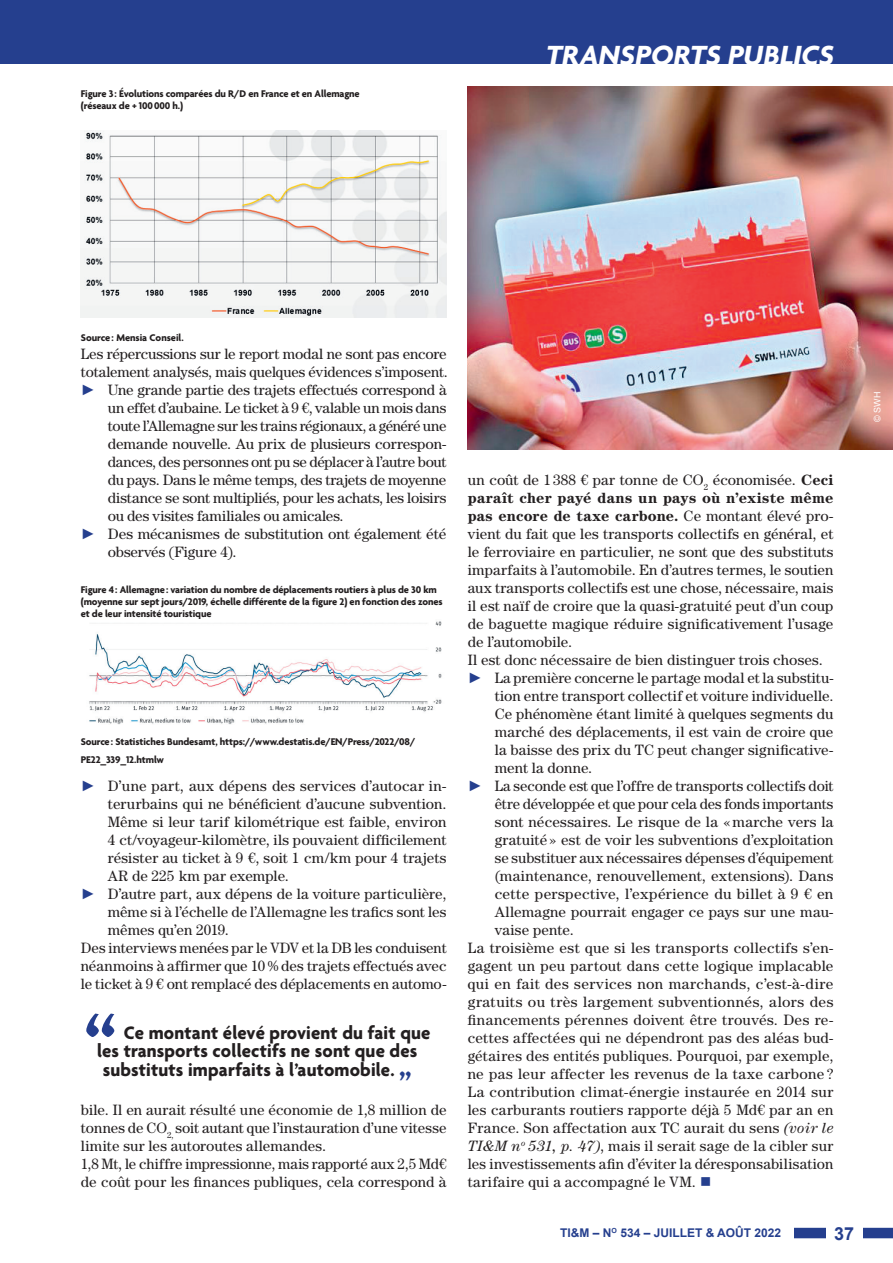
<style>
.page{position:relative;width:893px;height:1263px;background:#fff}
.page>*{position:absolute;margin:0;border:0;box-sizing:border-box;transform-origin:0 0}
.t1{font:700 78px "Agenda";color:#253f8e}
.t2{font:italic 700 30px "Agenda";color:#fff}
.t3{font:700 30px "Agenda";color:#253f8e}
.t4{font:700 19.5px/18.8px "Agenda";letter-spacing:.01em;color:#231f20}
.t5{font:700 18px "Arial";color:#253f8e}
.t6{font:15px/18px "Century Std";letter-spacing:.01em;color:#231f20}
.t7{font:15px "Century Std";letter-spacing:-.01em;color:#231f20}
.t8{font:15px "Century Std";letter-spacing:-.015em;color:#231f20}
.t9{font:15px "Century Std";letter-spacing:-.02em;color:#231f20}
.t10{font:700 15px "Century Std";letter-spacing:.01em;color:#231f20}
.t11{font:15px "Century Std";letter-spacing:.03em;color:#231f20}
.t12{font:700 12px "Arial";color:#253f8e}
.t13{font:700 10.5px/12px "Agenda";letter-spacing:-.01em;color:#231f20}
.t14{font:9px "Arial";color:#fff}
.s1{font-family:"Arial";color:#253f8e}
.s2{font-weight:700}
.s3{font-weight:400}
.s4{font-style:italic}
.s5{color:#253f8e}
</style>
<div class="page">
<div style="left:0;top:0;width:893px;height:64px;background:#253f8e"></div>
<div style="left:628px;top:1228px;width:265px;height:10px;background:#253f8e"></div>
<div style="left:826px;top:1216px;width:36px;height:34px;background:#fff"></div>
<div style="left:482px;top:1216px;width:312px;height:34px;background:#fff"></div>
<img style="left:81px;top:131px;width:366px;height:186px">
<img style="left:89px;top:621px;width:353px;height:103px">
<img style="left:468px;top:86px;width:425px;height:363px">
<p class="t13" style="left:81px;top:88px;width:280px;line-height:12.6px">Figure 3: Évolutions comparées du R/D en France et en Allemagne (réseaux de + 100000 h.)</p>
<h2 class="t2" style="left:546px;top:39px;width:289px">TRANSPORTS PUBLICS</h2>
<p class="t13" style="left:81px;top:333px;width:105px">Source : Mensia Conseil.</p>
<p class="t8" style="left:81px;top:345px;width:367px">Les répercussions sur le report modal ne sont pas encore</p>
<p class="t6" style="left:81px;top:363px;width:368px">totalement analysés, mais quelques évidences s’imposent.</p>
<p class="t7" style="left:81px;top:381px;width:367px"><span class="s1">►</span> Une grande partie des trajets effectués correspond à</p>
<p class="t7" style="left:108px;top:399px;width:340px">un effet d’aubaine. Le ticket à 9 €, valable un mois dans</p>
<p class="t8" style="left:108px;top:417px;width:340px">toute l’Allemagne sur les trains régionaux, a généré une</p>
<p class="t8" style="left:108px;top:435px;width:340px">demande nouvelle. Au prix de plusieurs correspon-</p>
<p class="t9" style="left:108px;top:453px;width:340px">dances, des personnes ont pu se déplacer à l’autre bout</p>
<p class="t9" style="left:108px;top:471px;width:340px">du pays. Dans le même temps, des trajets de moyenne</p>
<p class="t7" style="left:108px;top:489px;width:340px">distance se sont multipliés, pour les achats, les loisirs</p>
<p class="t6" style="left:108px;top:507px;width:237px">ou des visites familiales ou amicales.</p>
<p class="t6" style="left:81px;top:525px;width:367px"><span class="s1">►</span> Des mécanismes de substitution ont également été</p>
<p class="t7" style="left:108px;top:543px;width:130px">observés (Figure 4).</p>
<p class="t13" style="left:81px;top:585px;width:363px">Figure 4: Allemagne: variation du nombre de déplacements routiers à plus de 30 km (moyenne sur sept jours/2019, échelle différente de la figure 2) en fonction des zones et de leur intensité touristique</p>
<p class="t13" style="left:81px;top:734px;width:336px;line-height:18px">Source: Statistiches Bundesamt, https://www.destatis.de/EN/Press/2022/08/<br>PE22_339_12.htmlw</p>
<p class="t6" style="left:81px;top:777px;width:367px"><span class="s1">►</span> D’une part, aux dépens des services d’autocar in-</p>
<p class="t6" style="left:108px;top:795px;width:340px">terurbains qui ne bénéficient d’aucune subvention.</p>
<p class="t6" style="left:108px;top:813px;width:340px">Même si leur tarif kilométrique est faible, environ</p>
<p class="t6" style="left:108px;top:831px;width:340px">4 ct/voyageur-kilomètre, ils pouvaient difficilement</p>
<p class="t6" style="left:108px;top:849px;width:340px">résister au ticket à 9 €, soit 1 cm/km pour 4 trajets</p>
<p class="t6" style="left:108px;top:867px;width:183px">AR de 225 km par exemple.</p>
<p class="t6" style="left:81px;top:885px;width:367px"><span class="s1">►</span> D’autre part, aux dépens de la voiture particulière,</p>
<p class="t6" style="left:108px;top:903px;width:340px">même si à l’échelle de l’Allemagne les trafics sont les</p>
<p class="t6" style="left:108px;top:921px;width:123px">mêmes qu’en 2019.</p>
<p class="t6" style="left:81px;top:939px;width:367px">Des interviews menées par le VDV et la DB les conduisent</p>
<p class="t6" style="left:81px;top:957px;width:367px">néanmoins à affirmer que 10 % des trajets effectués avec</p>
<p class="t6" style="left:81px;top:975px;width:367px">le ticket à 9 € ont remplacé des déplacements en automo-</p>
<h1 class="t1" style="left:84px;top:997px;width:34px">“</h1>
<h3 class="t4" style="left:97px;top:1024px;width:335px;text-indent:27px">Ce montant élevé provient du fait que les transports collectifs ne sont que des substituts imparfaits à l’automobile.</h3>
<h2 class="t3" style="left:399px;top:1066px;width:14px">”</h2>
<p class="t6" style="left:81px;top:1101px;width:367px">bile. Il en aurait résulté une économie de 1,8 million de tonnes de CO<sub>2,</sub> soit autant que l’instauration d’une vitesse limite sur les autoroutes allemandes.<br>1,8 Mt, le chiffre impressionne, mais rapporté aux 2,5 Md€ de coût pour les finances publiques, cela correspond à</p>
<p class="t14" style="left:871px;top:422px;width:32px;rotate:-90deg">© SWH</p>
<p class="t6" style="left:468px;top:471px;width:367px">un coût de 1 388 € par tonne de CO<sub>2</sub> économisée. <span class="s2">Ceci</span></p>
<p class="t10" style="left:468px;top:489px;width:367px">paraît cher payé dans un pays où n’existe même</p>
<p class="t10" style="left:468px;top:507px;width:367px">pas encore de taxe carbone. <span class="s3">Ce montant élevé pro-</span></p>
<p class="t6" style="left:468px;top:525px;width:367px">vient du fait que les transports collectifs en général, et</p>
<p class="t6" style="left:468px;top:543px;width:367px">le ferroviaire en particulier, ne sont que des substituts</p>
<p class="t6" style="left:468px;top:561px;width:367px">imparfaits à l’automobile. En d’autres termes, le soutien</p>
<p class="t6" style="left:468px;top:579px;width:367px">aux transports collectifs est une chose, nécessaire, mais</p>
<p class="t6" style="left:468px;top:597px;width:367px">il est naïf de croire que la quasi-gratuité peut d’un coup</p>
<p class="t6" style="left:468px;top:615px;width:367px">de baguette magique réduire significativement l’usage</p>
<p class="t6" style="left:468px;top:633px;width:106px">de l’automobile.</p>
<p class="t6" style="left:468px;top:651px;width:357px">Il est donc nécessaire de bien distinguer trois choses.</p>
<p class="t6" style="left:468px;top:669px;width:367px"><span class="s1">►</span> La première concerne le partage modal et la substitu-</p>
<p class="t6" style="left:495px;top:687px;width:340px">tion entre transport collectif et voiture individuelle.</p>
<p class="t6" style="left:495px;top:705px;width:340px">Ce phénomène étant limité à quelques segments du</p>
<p class="t6" style="left:495px;top:723px;width:340px">marché des déplacements, il est vain de croire que</p>
<p class="t6" style="left:495px;top:741px;width:340px">la baisse des prix du TC peut changer significative-</p>
<p class="t6" style="left:495px;top:759px;width:99px">ment la donne.</p>
<p class="t6" style="left:468px;top:777px;width:367px"><span class="s1">►</span> La seconde est que l’offre de transports collectifs doit</p>
<p class="t7" style="left:495px;top:795px;width:340px">être développée et que pour cela des fonds importants</p>
<p class="t6" style="left:495px;top:813px;width:340px">sont nécessaires. Le risque de la «marche vers la</p>
<p class="t6" style="left:495px;top:831px;width:340px">gratuité » est de voir les subventions d’exploitation</p>
<p class="t6" style="left:495px;top:849px;width:340px">se substituer aux nécessaires dépenses d’équipement</p>
<p class="t6" style="left:495px;top:867px;width:340px">(maintenance, renouvellement, extensions). Dans</p>
<p class="t6" style="left:495px;top:885px;width:340px">cette perspective, l’expérience du billet à 9 € en</p>
<p class="t6" style="left:495px;top:903px;width:340px">Allemagne pourrait engager ce pays sur une mau-</p>
<p class="t6" style="left:495px;top:921px;width:81px">vaise pente.</p>
<p class="t6" style="left:468px;top:939px;width:367px">La troisième est que si les transports collectifs s’en-</p>
<p class="t6" style="left:468px;top:957px;width:367px">gagent un peu partout dans cette logique implacable</p>
<p class="t11" style="left:468px;top:975px;width:367px">qui en fait des services non marchands, c’est-à-dire</p>
<p class="t6" style="left:468px;top:993px;width:367px">gratuits ou très largement subventionnés, alors des</p>
<p class="t6" style="left:468px;top:1011px;width:367px">financements pérennes doivent être trouvés. Des re-</p>
<p class="t6" style="left:468px;top:1029px;width:367px">cettes affectées qui ne dépendront pas des aléas bud-</p>
<p class="t6" style="left:468px;top:1047px;width:367px">gétaires des entités publiques. Pourquoi, par exemple,</p>
<p class="t6" style="left:468px;top:1065px;width:367px">ne pas leur affecter les revenus de la taxe carbone ?</p>
<p class="t6" style="left:468px;top:1083px;width:367px">La contribution climat-énergie instaurée en 2014 sur</p>
<p class="t6" style="left:468px;top:1101px;width:367px">les carburants routiers rapporte déjà 5 Md€ par an en</p>
<p class="t6" style="left:468px;top:1119px;width:367px">France. Son affectation aux TC aurait du sens <span class="s4">(voir le</span></p>
<p class="t6" style="left:468px;top:1137px;width:367px"><span class="s4">TI&amp;M n</span><sup>o</sup> <span class="s4">531, p. 47)</span>, mais il serait sage de la cibler sur</p>
<p class="t6" style="left:468px;top:1155px;width:367px">les investissements afin d’éviter la déresponsabilisation</p>
<p class="t11" style="left:468px;top:1173px;width:245px">tarifaire qui a accompagné le VM. <span class="s5">■</span></p>
<p class="t12" style="left:560px;top:1225px;width:223px">TI&amp;M – N<sup>O</sup> 534 – JUILLET &amp; AOÛT 2022</p>
<p class="t5" style="left:834px;top:1221px;width:22px">37</p>
</div>
